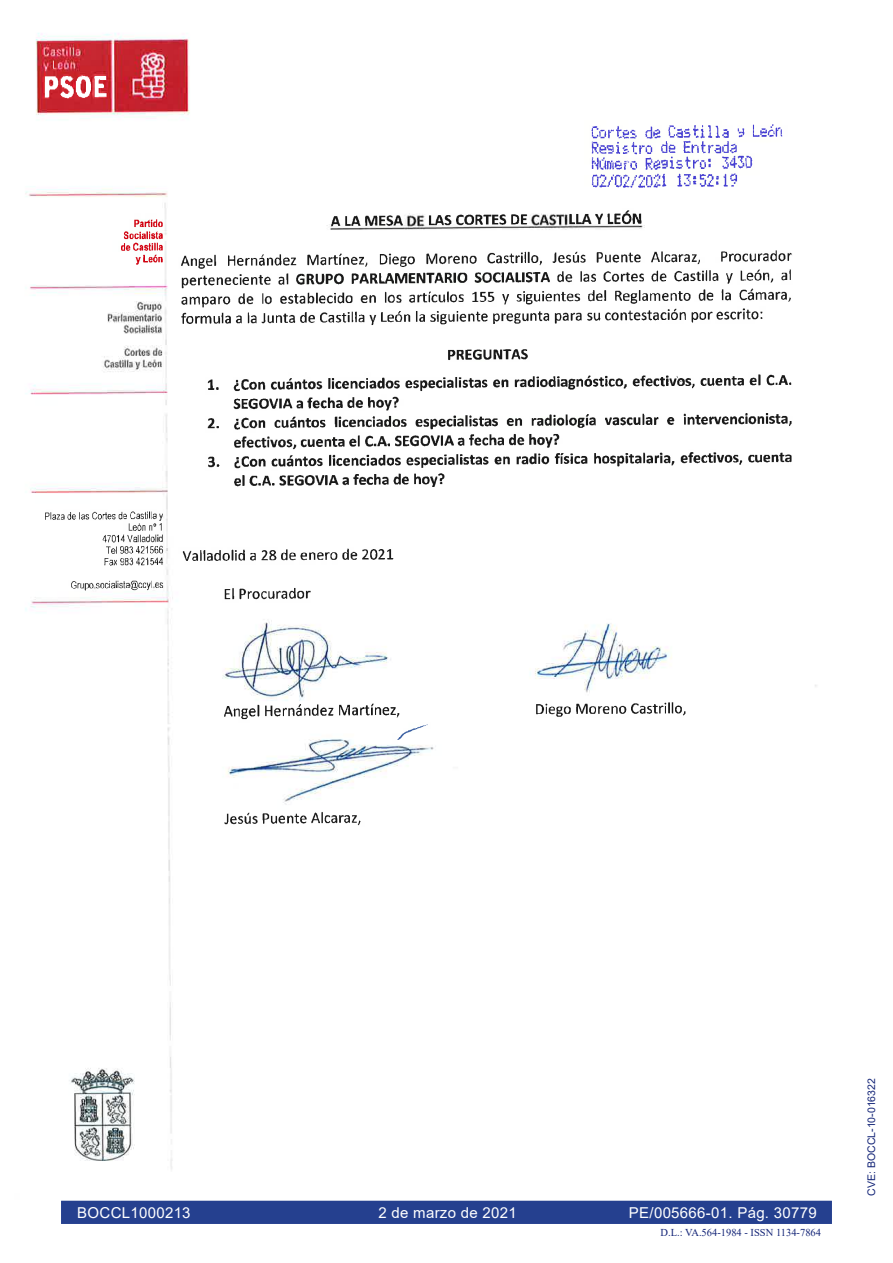
<style>
.page{position:relative;width:893px;height:1263px;background:#fff}
.page>*{position:absolute;margin:0;border:0;box-sizing:border-box;transform-origin:0 0}
.E_CVE{font:15px "Arial";letter-spacing:.02em;color:#fff}
.t1{font:10.5px "Times New Roman";color:#132477}
.t2{font:10.5px "Arial";color:#132477}
</style>
<div class="page">
<div style="left:60px;top:1200px;width:773px;height:25px;background:#25408f"></div>
<div style="left:60px;top:1199px;width:773px;height:26px;border:2px solid #fff"></div>
<img style="left:25px;top:33px;width:808px;height:1167px">
<img style="left:42px;top:47px;width:66px;height:52px">
<img style="left:590px;top:125px;width:194px;height:63px">
<img style="left:45px;top:211px;width:747px;height:614px">
<img style="left:223px;top:704px;width:205px;height:35px">
<p class="E_CVE" style="left:77px;top:1202px;width:115px">BOCCL1000213</p>
<p class="E_CVE" style="left:378px;top:1202px;width:140px">2 de marzo de 2021</p>
<p class="E_CVE" style="left:629px;top:1202px;width:189px">PE/005666-01. Pág. 30779</p>
<p class="t1" style="left:661px;top:1225px;width:162px">D.L.: VA.564-1984 - ISSN 1134-7864</p>
<p class="t2" style="left:864px;top:1195px;width:119px;rotate:-90deg">CVE: BOCCL-10-016322</p>
</div>
